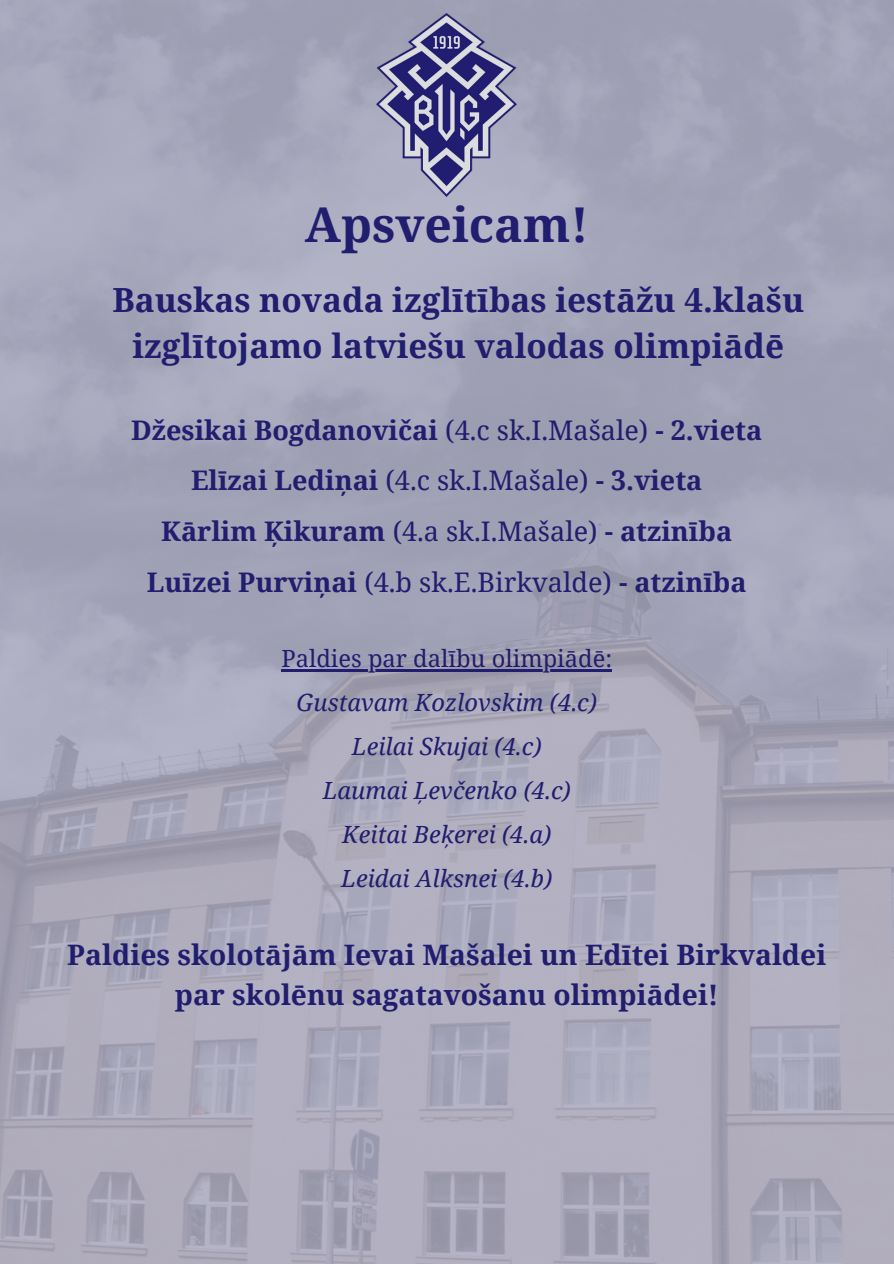
<style>
.page{position:relative;width:894px;height:1264px;background:#fff}
.page>*{position:absolute;margin:0;border:0;box-sizing:border-box;transform-origin:0 0}
.t1{font:700 48px "Noto Serif";color:#211d6f}
.t2{font:700 33.3px/46.2px "Noto Serif";color:#211d6f;text-align:center}
.t3{font:700 28.2px/39.3px "Noto Serif";color:#211d6f;text-align:center}
.t4{font:700 27px/50.7px "Noto Serif";color:#211d6f;text-align:center}
.t5{font:italic 23.7px "Noto Serif";color:#211d6f}
.t6{font:23.7px "Noto Serif";color:#211d6f}
.s1{font-weight:400}
</style>
<div class="page">
<img style="left:0;top:0;width:893px;height:1263px">
<img style="left:376px;top:13px;width:140px;height:184px">
<hr style="left:281px;top:669px;width:331px;height:2px;background:#211d6f">
<p class="t1" style="left:305px;top:191px;width:285px">Apsveicam!</p>
<p class="t2" style="left:112px;top:275px;width:693px">Bauskas novada izglītības iestāžu 4.klašu izglītojamo latviešu valodas olimpiādē</p>
<p class="t4" style="left:131px;top:404px;width:632px">Džesikai Bogdanovičai <span class="s1">(4.c sk.I.Mašale)</span> - 2.vieta Elīzai Lediņai <span class="s1">(4.c sk.I.Mašale)</span> - 3.vieta<br>Kārlim Ķikuram <span class="s1">(4.a sk.I.Mašale)</span> - atzinība Luīzei Purviņai <span class="s1">(4.b sk.E.Birkvalde)</span> - atzinība</p>
<p class="t6" style="left:281px;top:641px;width:332px">Paldies par dalību olimpiādē:</p>
<h1 class="t5" style="left:296px;top:685px;width:302px">Gustavam Kozlovskim (4.c)</h1>
<h2 class="t5" style="left:352px;top:729px;width:191px">Leilai Skujai (4.c)</h2>
<h4 class="t5" style="left:323px;top:773px;width:249px">Laumai Ļevčenko (4.c)</h4>
<p class="t5" style="left:342px;top:817px;width:210px">Keitai Beķerei (4.a)</p>
<p class="t5" style="left:341px;top:861px;width:212px">Leidai Alksnei (4.b)</p>
<p class="t3" style="left:67px;top:934px;width:760px">Paldies skolotājām Ievai Mašalei un Edītei Birkvaldei par skolēnu sagatavošanu olimpiādei!</p>
</div>
